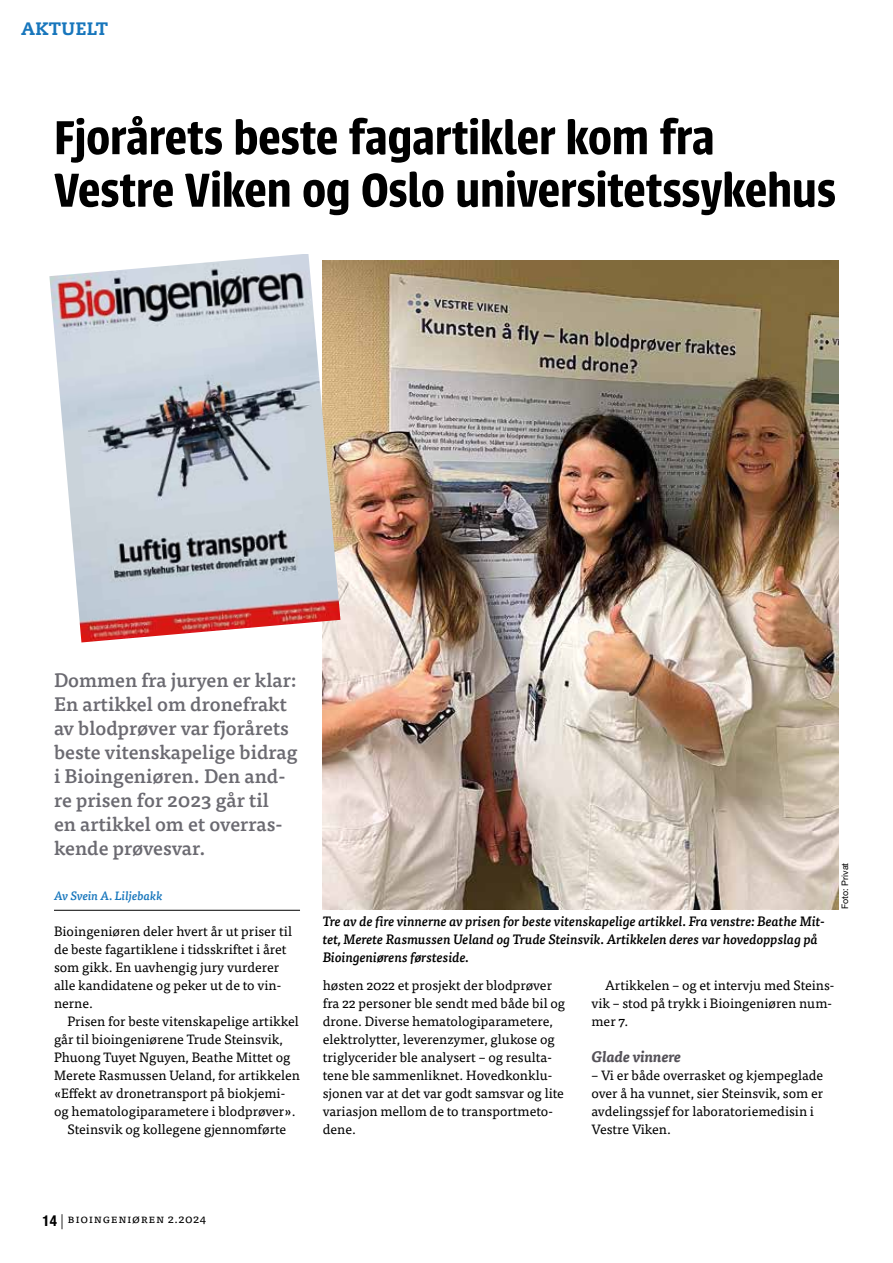
<style>
.page{position:relative;width:893px;height:1263px;background:#fff}
.page>*{position:absolute;margin:0;border:0;box-sizing:border-box;transform-origin:0 0}
.t1{font:600 52.5px/52.5px "Urbana";letter-spacing:-.005em;color:#000}
.t2{font:500 19.5px/24px "Tisa Pro";color:#6b6a71}
.t3{font:800 18px "Caecilia LT Std";letter-spacing:.02em;color:#1776bc}
.t4{font:italic 700 15px "Tisa Pro";color:#545158}
.t5{font:13.5px/18px "Tisa Pro";color:#000}
.t6{font:italic 500 13.5px/18px "Tisa Pro";color:#000}
.t7{font:12px "Tisa Pro";letter-spacing:.05em;color:#000}
.t8{font:italic 500 12px "Tisa Pro";color:#1776bc}
.t9{font:9px "Helvetica Neue LT Pro";color:#000}
.s1{font-family:"Helvetica Neue LT Pro";font-weight:700;font-stretch:condensed;font-size:15px}
.s2{font-family:"Helvetica Neue LT Pro";font-weight:300;font-size:15px}
</style>
<div class="page">
<hr style="left:54px;top:910px;width:246px;height:1px;background:#000">
<img style="left:323px;top:261px;width:516px;height:648px">
<img style="left:49px;top:254px;width:291px;height:388px">
<h3 class="t3" style="left:21px;top:18px;width:88px">AKTUELT</h3>
<h1 class="t1" style="left:54px;top:112px;width:783px">Fjorårets beste fagartikler kom fra<br>Vestre Viken og Oslo universitetssykehus</h1>
<h2 class="t2" style="left:54px;top:667px;width:245px">Dommen fra juryen er klar:<br>En artikkel om dronefrakt av blodprøver var fjorårets beste vitenskapelige bidrag i Bioingeniøren. Den and&shy;re prisen for 2023 går til<br>en artikkel om et overras&shy;kende prøvesvar.</h2>
<p class="t8" style="left:54px;top:887px;width:110px">Av Svein A. Liljebakk</p>
<p class="t5" style="left:54px;top:921px;width:239px">Bioingeniøren deler hvert år ut priser til de beste fagartiklene i tidsskriftet i året som gikk. En uavhengig jury vurderer alle kandidatene og peker ut de to vin&shy;nerne.</p>
<p class="t5" style="left:68px;top:1011px;width:233px">Prisen for beste vitenskapelige artikkel</p>
<p class="t5" style="left:54px;top:1029px;width:230px">går til bioingeniørene Trude Steinsvik,</p>
<p class="t5" style="left:54px;top:1047px;width:238px">Phuong Tuyet Nguyen, Beathe Mittet og</p>
<p class="t5" style="left:54px;top:1065px;width:248px">Merete Rasmussen Ueland, for artikkelen</p>
<p class="t5" style="left:54px;top:1083px;width:231px">«Efekt av dronetransport på biokjemi-</p>
<p class="t5" style="left:54px;top:1101px;width:243px">og hematologiparametere i blodprøver».</p>
<p class="t5" style="left:68px;top:1119px;width:220px">Steinsvik og kollegene gjennomførte</p>
<p class="t6" style="left:323px;top:912px;width:504px">Tre av de fire vinnerne av prisen for beste vitenskapelige artikkel. Fra venstre: Beathe Mit&shy;tet, Merete Rasmussen Ueland og Trude Steinsvik. Artikkelen deres var hovedoppslag på<br>Bioingeniørens førsteside.</p>
<p class="t5" style="left:323px;top:975px;width:244px">høsten 2022 et prosjekt der blodprøver fra 22 personer ble sendt med både bil og drone. Diverse hematologiparametere, elektrolytter, leverenzymer, glukose og triglycerider ble analysert – og resulta&shy;tene ble sammenliknet. Hovedkonklu&shy;sjonen var at det var godt samsvar og lite variasjon mellom de to transportmeto&shy;dene.</p>
<p class="t5" style="left:591px;top:975px;width:244px;text-indent:14px">Artikkelen – og et intervju med Steins&shy;vik – stod på trykk i Bioingeniøren num&shy;mer 7.</p>
<p class="t4" style="left:591px;top:1045px;width:91px">Glade vinnere</p>
<p class="t5" style="left:591px;top:1065px;width:233px">– Vi er både overrasket og kjempeglade over å ha vunnet, sier Steinsvik, som er avdelingssjef for laboratoriemedisin i Vestre Viken.</p>
<p class="t9" style="left:839px;top:909px;width:48px;rotate:-90deg">Foto: Privat</p>
<p class="t7" style="left:43px;top:1209px;width:165px"><span class="s1">14</span> <span class="s2">|</span> Bioingeniøren 2.2024</p>
</div>
